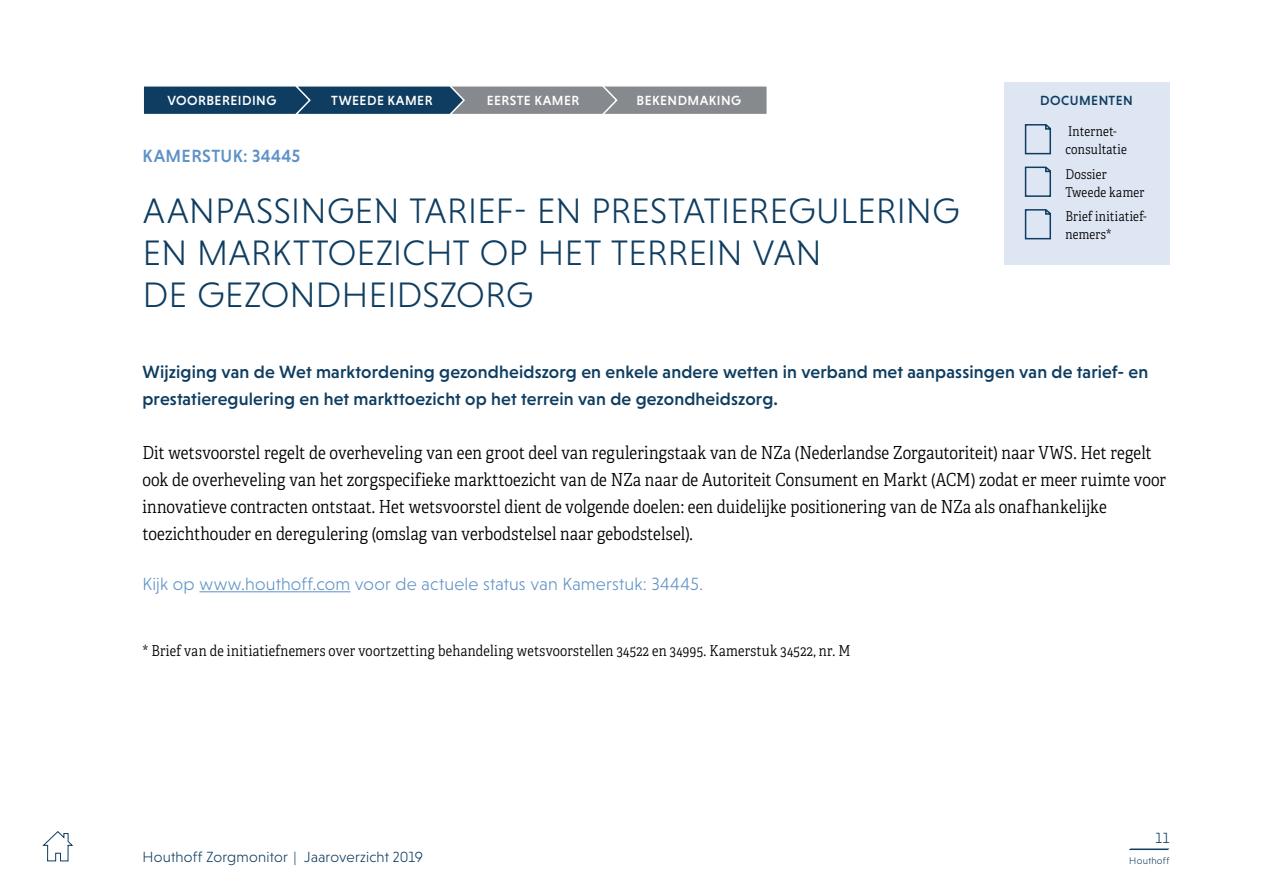
<style>
.page{position:relative;width:1263px;height:893px;background:#fff}
.page>*{position:absolute;margin:0;border:0;box-sizing:border-box;transform-origin:0 0}
.Heading{font:300 36px/42px "Niveau Grotesk";letter-spacing:.01em;color:#0e3d61}
.Body{font:18px/27px "Adelle Condensed Lt";letter-spacing:.005em;color:#000}
.Intro{font:500 18px/27px "Niveau Grotesk";letter-spacing:.01em;color:#0e3d61}
.Body-2{font:300 18px "Niveau Grotesk";letter-spacing:.01em;color:#5e92c5}
.Intro-2{font:500 18px "Niveau Grotesk";letter-spacing:.02em;color:#5e92c5}
.footnote{font:15px "Adelle Condensed Lt";letter-spacing:.015em;color:#000}
.t1{font:300 15px "Niveau Grotesk";letter-spacing:.015em;color:#0e3d61}
.Tussenheading{font:13.5px/18px "Adelle Condensed Lt";letter-spacing:.015em;color:#000}
.Tussenheading-2{font:500 13.5px "Niveau Grotesk";letter-spacing:.035em;color:#fff}
.Tussenheading-3{font:500 13.5px "Niveau Grotesk";letter-spacing:.035em;color:#0e3d61}
.t2{font:300 9.75px "Niveau Grotesk";letter-spacing:.03em;color:#0e3d61}
</style>
<div class="page">
<svg style="left:1129px;top:848px;width:40px;height:2px"></svg>
<svg style="left:42px;top:831px;width:32px;height:31px"></svg>
<div style="left:602px;top:85px;width:166px;height:30px;background:#86898d;border:2px solid #fff"></div>
<hr style="left:199px;top:591px;width:151px;height:1px;background:#5e92c5">
<svg style="left:144px;top:85px;width:475px;height:30px;background:#4a677e"></svg>
<div style="left:1003px;top:82px;width:166px;height:182px;background:#dee5f3"></div>
<svg style="left:1024px;top:124px;width:27px;height:31px"></svg>
<svg style="left:1024px;top:166px;width:27px;height:31px"></svg>
<svg style="left:1024px;top:209px;width:27px;height:31px"></svg>
<p class="Tussenheading-2" style="left:167px;top:93px;width:110px">VOORBEREIDING</p>
<p class="Tussenheading-2" style="left:331px;top:93px;width:103px">TWEEDE KAMER</p>
<p class="Tussenheading-2" style="left:487px;top:93px;width:94px">EERSTE KAMER</p>
<p class="Tussenheading-2" style="left:636px;top:93px;width:106px">BEKENDMAKING</p>
<p class="Tussenheading-3" style="left:1040px;top:93px;width:94px">DOCUMENTEN</p>
<p class="Tussenheading" style="left:1065px;top:122px;width:63px">Internet&shy;consultatie</p>
<p class="Tussenheading" style="left:1065px;top:165px;width:43px">Dossier</p>
<p class="Tussenheading" style="left:1065px;top:183px;width:81px">Tweede kamer</p>
<p class="Tussenheading" style="left:1065px;top:207px;width:83px">Brief initiatief&shy;nemers*</p>
<p class="Intro-2" style="left:143px;top:146px;width:159px">KAMERSTUK: 34445</p>
<p class="Heading" style="left:143px;top:189px;width:818px">AANPASSINGEN TARIEF- EN PRESTATIEREGULERING<br>EN MARKTTOEZICHT OP HET TERREIN VAN<br>DE GEZONDHEIDSZORG</p>
<p class="Intro" style="left:142px;top:358px;width:1007px">Wijziging van de Wet marktordening gezondheidszorg en enkele andere wetten in verband met aanpassingen van de tarief- en prestatieregulering en het markttoezicht op het terrein van de gezondheidszorg.</p>
<p class="Body" style="left:142px;top:439px;width:1025px">Dit wetsvoorstel regelt de overheveling van een groot deel van reguleringstaak van de NZa (Nederlandse Zorgautoriteit) naar VWS. Het regelt ook de overheveling van het zorgspecifieke markttoezicht van de NZa naar de Autoriteit Consument en Markt (ACM) zodat er meer ruimte voor innovatieve contracten ontstaat. Het wetsvoorstel dient de volgende doelen: een duidelijke positionering van de NZa als onafhankelijke toezichthouder en deregulering (omslag van verbodstelsel naar gebodstelsel).</p>
<p class="Body-2" style="left:142px;top:573px;width:562px">Kijk op www.houthoff.com voor de actuele status van Kamerstuk: 34445.</p>
<p class="footnote" style="left:142px;top:640px;width:709px">* Brief van de initiatiefnemers over voortzetting behandeling wetsvoorstellen 34522 en 34995. Kamerstuk 34522, nr. M</p>
<p class="t1" style="left:1155px;top:830px;width:15px">11</p>
<p class="t1" style="left:142px;top:849px;width:282px">Houthoff Zorgmonitor | Jaaroverzicht 2019</p>
<p class="t2" style="left:1129px;top:855px;width:42px">Houthoff</p>
</div>
